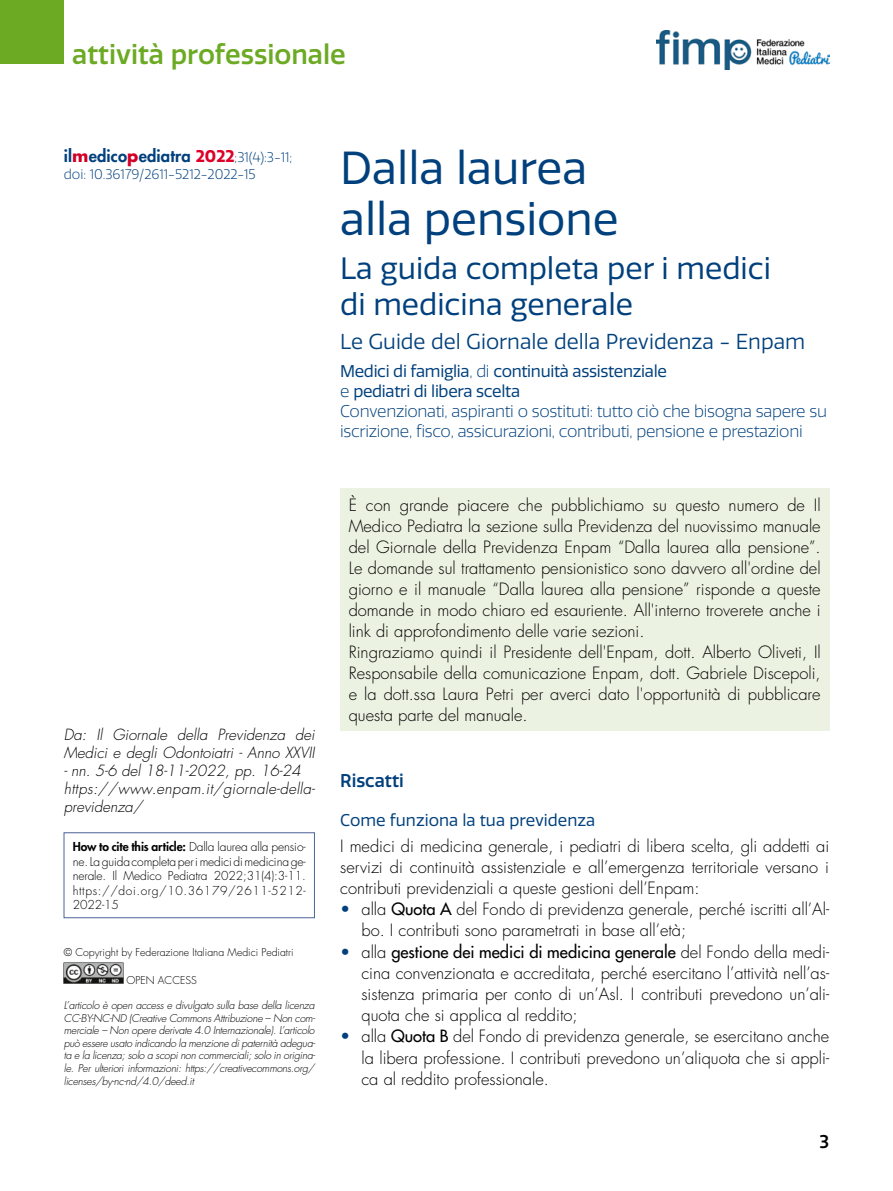
<style>
.page{position:relative;width:893px;height:1191px;background:#fff}
.page>*{position:absolute;margin:0;border:0;box-sizing:border-box;transform-origin:0 0}
.t1{font:45px/51px "Quatro";color:#00407d}
.t2{font:30px/36px "Quatro";color:#00407d}
.t3{font:500 27px "Quatro";color:#6caa24}
.t4{font:21px "Quatro";color:#00407d}
.t5{font:500 18px "Quatro";color:#00407d}
.t6{font:500 18px "Quatro";color:#000}
.t7{font:300 16.5px/21px "Futura Std";color:#000;text-align:justify}
.t8{font:300 16.5px/19.8px "Quatro";letter-spacing:-.02em;color:#00407d}
.t9{font:800 16.5px "Futura Std";letter-spacing:.01em;color:#00407d}
.t10{font:16.5px "Quatro";color:#00407d}
.t11{font:italic 300 15px/18px "Futura Std";letter-spacing:.02em;color:#000}
.t12{font:italic 300 15px/18px "Futura Std";color:#000}
.t13{font:300 13.5px "Quatro";color:#00407d}
.t14{font:300 12px/14.4px "Futura Std";letter-spacing:-.01em;color:#000;text-align:justify}
.t15{font:italic 300 10.5px/12.6px "Futura Std";letter-spacing:-.02em;color:#000;text-align:justify}
.t16{font:300 10.5px "Futura Std";color:#000}
.s1{font-weight:700;color:#d20027}
.s2{font-family:"Quatro";font-weight:700;color:#dd0028}
.s3{font-family:"Quatro";font-weight:300;font-size:13.5px}
.s4{font-weight:800}
.s5{font-weight:400}
.s6{color:#00407d}
.s7{font-weight:500}
</style>
<div class="page">
<div style="left:0;top:0;width:64px;height:64px;background:#6caa24"></div>
<img style="left:656px;top:31px;width:173px;height:38px">
<div style="left:64px;top:832px;width:251px;height:86px;border:1px solid #4b6399"></div>
<img style="left:64px;top:962px;width:59px;height:21px">
<div style="left:340px;top:488px;width:489px;height:243px;background:#ebf2e1"></div>
<h3 class="t3" style="left:72px;top:39px;width:275px">attività professionale</h3>
<p class="t9" style="left:64px;top:146px;width:230px">il<span class="s1">m</span>edico<span class="s1">p</span>ediatra <span class="s2">2022</span><span class="s3">;31(4):3-11;</span></p>
<p class="t13" style="left:64px;top:166px;width:193px">doi: 10.36179/2611-5212-2022-15</p>
<p class="t12" style="left:64px;top:725px;width:252px">Da: Il Giornale della Previdenza dei<br>Medici e degli Odontoiatri - Anno XXVII</p>
<p class="t11" style="left:64px;top:761px;width:253px">- nn. 5-6 del 18-11-2022, pp. 16-24 https://www.enpam.it/giornale-della&shy;previdenza/</p>
<p class="t14" style="left:73px;top:840px;width:234px"><span class="s4">How to cite this article:</span> Dalla laurea alla pensio‑ ne. La guida completa per i medici di medicina ge‑ nerale. Il Medico Pediatra 2022;31(4):3‑11. https://doi.org/10.36179/2611-5212- 2022-15</p>
<p class="t16" style="left:64px;top:946px;width:231px">© Copyright by Federazione Italiana Medici Pediatri</p>
<p class="t16" style="left:127px;top:973px;width:72px">OPEN ACCESS</p>
<p class="t15" style="left:64px;top:999px;width:253px">L’articolo è open access e divulgato sulla base della licenza CC-BY-NC-ND (Creative Commons Attribuzione – Non com&shy;merciale – Non opere derivate 4.0 Internazionale). L’articolo può essere usato indicando la menzione di paternità adegua&shy;ta e la licenza; solo a scopi non commerciali; solo in origina&shy;le. Per ulteriori informazioni: https://creativecommons.org/ licenses/by-nc-nd/4.0/deed.it</p>
<h1 class="t1" style="left:340px;top:143px;width:280px">Dalla laurea alla pensione</h1>
<h2 class="t2" style="left:340px;top:251px;width:432px">La guida completa per i medici di medicina generale</h2>
<p class="t4" style="left:340px;top:329px;width:467px">Le Guide del Giornale della Previdenza - Enpam</p>
<p class="t8" style="left:340px;top:362px;width:488px"><span class="s5">Medici di famiglia</span>, di <span class="s5">continuità assistenziale<br></span>e <span class="s5">pediatri di libera scelta<br></span>Convenzionati, aspiranti o sostituti: tutto ciò che bisogna sapere su iscrizione, fisco, assicurazioni, contributi, pensione e prestazioni</p>
<p class="t7" style="left:349px;top:495px;width:474px;text-align:left">È con grande piacere che pubblichiamo su questo numero de Il Medico Pediatra la sezione sulla Previdenza del nuovissimo manuale del Giornale della Previdenza Enpam “Dalla laurea alla pensione”.<br>Le domande sul trattamento pensionistico sono davvero all'ordine del giorno e il manuale “Dalla laurea alla pensione” risponde a queste domande in modo chiaro ed esauriente. All'interno troverete anche i link di approfondimento delle varie sezioni.<br>Ringraziamo quindi il Presidente dell'Enpam, dott. Alberto Oliveti, Il Responsabile della comunicazione Enpam, dott. Gabriele Discepoli, e la dott.ssa Laura Petri per averci dato l'opportunità di pubblicare questa parte del manuale.</p>
<p class="t5" style="left:340px;top:770px;width:65px">Riscatti</p>
<p class="t10" style="left:340px;top:811px;width:257px">Come funziona la tua previdenza</p>
<p class="t7" style="left:340px;top:835px;width:491px">I medici di medicina generale, i pediatri di libera scelta, gli addetti ai servizi di continuità assistenziale e all’emergenza territoriale versano i contributi previdenziali a queste gestioni dell’Enpam:</p>
<p class="t7" style="left:361px;top:899px;width:469px;text-indent:-21px"><span class="s6">•</span> alla <span class="s7">Quota A</span> del Fondo di previdenza generale, perché iscritti all’Al‑ bo. I contributi sono parametrati in base all’età;</p>
<p class="t7" style="left:361px;top:941px;width:469px;text-indent:-21px"><span class="s6">•</span> alla <span class="s7">gestione dei medici di medicina generale</span> del Fondo della medi‑ cina convenzionata e accreditata, perché esercitano l’attività nell’as‑ sistenza primaria per conto di un’Asl. I contributi prevedono un’ali‑ quota che si applica al reddito;</p>
<p class="t7" style="left:361px;top:1026px;width:469px;text-indent:-21px"><span class="s6">•</span> alla <span class="s7">Quota B</span> del Fondo di previdenza generale, se esercitano anche la libera professione. I contributi prevedono un’aliquota che si appli‑ ca al reddito professionale.</p>
<p class="t6" style="left:819px;top:1131px;width:11px">3</p>
</div>
